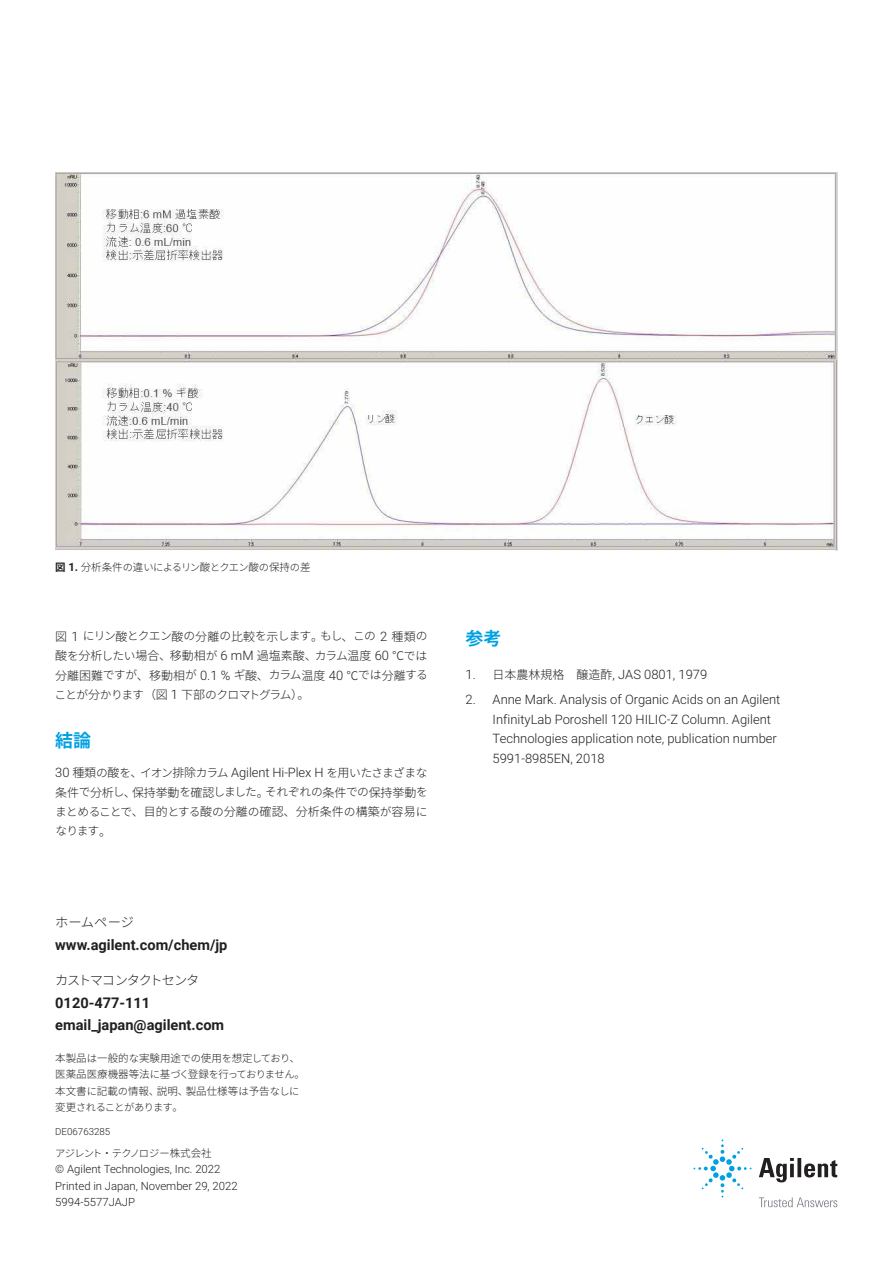
<style>
.page{position:relative;width:893px;height:1263px;background:#fff}
.page>*{position:absolute;margin:0;border:0;box-sizing:border-box;transform-origin:0 0}
.Header_1{font:700 18px "Noto Sans CJ Kjp";color:#00a1e3}
.Backcover_bold{font:700 14.55px/22.5px "Roboto";color:#231f20}
.Backcover_light{font:300 13.2px "Noto Sans CJ Kjp";letter-spacing:-.08em;color:#231f20}
.Text{font:300 12.9px/19.5px "Roboto";color:#231f20}
.Text-2{font:300 12px/19.5px "Noto Sans CJ Kjp";color:#231f20}
.Text-3{font:300 11.7px "Noto Sans CJ Kjp";letter-spacing:-.075em;color:#231f20}
.Small_text_Copyright{font:300 11.4px "Roboto";color:#231f20}
.Small_text_Light{font:300 10.5px/16.5px "Noto Sans CJ Kjp";color:#231f20}
.Small_text_Copyright-2{font:300 10.35px "Noto Sans CJ Kjp";letter-spacing:-.07em;color:#231f20}
.Small_text_Light-2{font:300 10.35px "Noto Sans CJ Kjp";letter-spacing:-.075em;color:#231f20}
.Small_text_Copyright-3{font:300 9.75px "Roboto";color:#231f20}
.s1{font-weight:700;font-size:10.5px}
.s2{font-family:"Roboto";font-weight:700;font-size:11.4px}
.s3{font-size:10.5px}
.s4{font-size:12px}
.s5{font-family:"Roboto";font-size:12.9px}
.s6{font-size:11.7px}
.s7{font-family:"Noto Sans CJ Kjp";font-size:12px}
.s8{font-family:"Noto Sans CJ Kjp";font-size:11.7px}
.s9{font-size:10.35px}
</style>
<div class="page">
<img style="left:55px;top:172px;width:783px;height:378px">
<svg style="left:759px;top:1158px;width:78px;height:24px"></svg>
<svg style="left:693px;top:1139px;width:58px;height:58px"></svg>
<svg style="left:759px;top:1197px;width:78px;height:10px"></svg>
<p class="Small_text_Copyright-2" style="left:55px;top:561px;width:257px"><span class="s1">図</span> <span class="s2">1.</span> <span class="s3">分析条件</span>の<span class="s3">違</span>いによるリン<span class="s3">酸</span>とクエン<span class="s3">酸</span>の<span class="s3">保持</span>の<span class="s3">差</span></p>
<p class="Text-3" style="left:55px;top:629px;width:374px"><span class="s4">図</span> <span class="s5">1</span> にリン<span class="s4">酸</span>とクエン<span class="s4">酸</span>の<span class="s4">分離</span>の<span class="s4">比較</span>を<span class="s4">示</span>します<span class="s4">。</span>もし<span class="s4">、</span>この <span class="s5">2</span> <span class="s4">種類</span>の</p>
<p class="Text-2" style="left:55px;top:646px;width:374px">酸<span class="s6">を</span>分析<span class="s6">したい</span>場合、移動相<span class="s6">が</span> <span class="s5">6 mM</span> 過塩素酸、<span class="s6">カラム</span>温度 <span class="s5">60</span> ℃<span class="s6">では</span>分離困難<span class="s6">ですが</span>、移動相<span class="s6">が</span> <span class="s5">0.1 %</span> <span class="s6">ギ</span>酸、<span class="s6">カラム</span>温度 <span class="s5">40</span> ℃<span class="s6">では</span>分離<span class="s6">する</span></p>
<p class="Text-3" style="left:55px;top:688px;width:257px">ことが<span class="s4">分</span>かります<span class="s4">（図</span> <span class="s5">1</span> <span class="s4">下部</span>のクロマトグラム<span class="s4">）。</span></p>
<p class="Header_1" style="left:55px;top:730px;width:37px">結論</p>
<p class="Text" style="left:55px;top:762px;width:374px">30 <span class="s7">種類</span><span class="s8">の</span><span class="s7">酸</span><span class="s8">を</span><span class="s7">、</span><span class="s8">イオン</span><span class="s7">排除</span><span class="s8">カラム</span> Agilent Hi-Plex H <span class="s8">を</span><span class="s7">用</span><span class="s8">いたさまざまな</span></p>
<p class="Text-2" style="left:55px;top:783px;width:374px">条件<span class="s6">で</span>分析<span class="s6">し</span>、保持挙動<span class="s6">を</span>確認<span class="s6">しました</span>。<span class="s6">それぞれの</span>条件<span class="s6">での</span>保持挙動<span class="s6">をまとめることで</span>、目的<span class="s6">とする</span>酸<span class="s6">の</span>分離<span class="s6">の</span>確認、分析条件<span class="s6">の</span>構築<span class="s6">が</span>容易<span class="s6">に</span></p>
<p class="Text-3" style="left:55px;top:824px;width:57px">なります<span class="s4">。</span></p>
<p class="Backcover_light" style="left:55px;top:915px;width:80px">ホームページ</p>
<p class="Backcover_bold" style="left:55px;top:933px;width:174px">www.agilent.com/chem/jp</p>
<p class="Backcover_light" style="left:55px;top:973px;width:146px">カストマコンタクトセンタ</p>
<p class="Backcover_bold" style="left:55px;top:991px;width:170px">0120-477-111 email_japan@agilent.com</p>
<p class="Small_text_Light" style="left:55px;top:1050px;width:251px">本製品<span class="s9">は</span>一般的<span class="s9">な</span>実験用途<span class="s9">での</span>使用<span class="s9">を</span>想定<span class="s9">しており</span>、医薬品医療機器等法<span class="s9">に</span>基<span class="s9">づく</span>登録<span class="s9">を</span>行<span class="s9">っておりません</span>。本文書<span class="s9">に</span>記載<span class="s9">の</span>情報、説明、製品仕様等<span class="s9">は</span>予告<span class="s9">なしに</span></p>
<p class="Small_text_Light-2" style="left:55px;top:1101px;width:129px"><span class="s3">変更</span>されることがあります<span class="s3">。</span></p>
<p class="Small_text_Copyright-3" style="left:55px;top:1124px;width:56px">DE06763285</p>
<p class="Small_text_Copyright-2" style="left:55px;top:1147px;width:158px">アジレント<span class="s3">・</span>テクノロジー<span class="s3">株式会社</span></p>
<p class="Small_text_Copyright" style="left:55px;top:1161px;width:167px">© Agilent Technologies, Inc. 2022</p>
<p class="Small_text_Copyright" style="left:55px;top:1178px;width:184px">Printed in Japan, November 29, 2022</p>
<p class="Small_text_Copyright" style="left:55px;top:1194px;width:81px">5994-5577JAJP</p>
<p class="Header_1" style="left:466px;top:628px;width:37px">参考</p>
<p class="Text" style="left:466px;top:664px;width:243px">1. <span class="s7">日本農林規格　醸造酢</span>, JAS 0801, 1979</p>
<p class="Text" style="left:493px;top:689px;width:289px;text-indent:-27px">2. Anne Mark. Analysis of Organic Acids on an Agilent InfinityLab Poroshell 120 HILIC-Z Column. Agilent Technologies application note, publication number 5991-8985EN, 2018</p>
</div>
